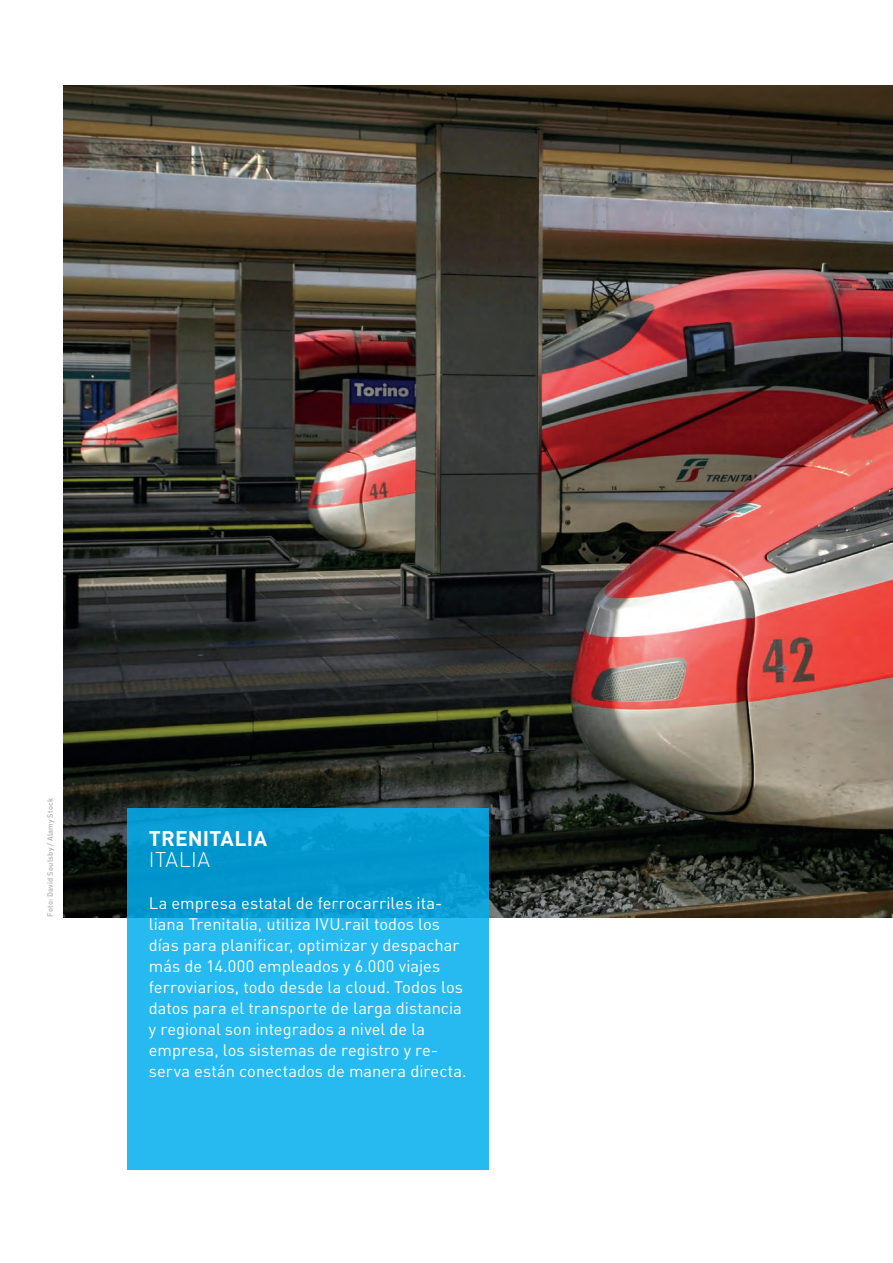
<style>
.page{position:relative;width:893px;height:1263px;background:#fff}
.page>*{position:absolute;margin:0;border:0;box-sizing:border-box;transform-origin:0 0}
.Überschrift_1_Box__f{font:700 21px "DIN Pro";letter-spacing:.01em;color:#fff}
.Überschrift_2_Box__d{font:300 21px "DIN Pro";letter-spacing:.02em;color:#fff}
.Fließtext_Box{font:16.5px/21px "DIN Pro";color:#fff}
.DE_BU_7_5pt{font:500 7.5px "DIN Pro";letter-spacing:.025em;color:#a9acaf}
</style>
<div class="page">
<img style="left:64px;top:85px;width:829px;height:833px">
<svg style="left:128px;top:808px;width:361px;height:361px;background:#1cafe6"></svg>
<p class="DE_BU_7_5pt" style="left:44px;top:917px;width:120px;rotate:-90deg">Foto: David Soulsby / Alamy Stock</p>
<p class="Überschrift_1_Box__f" style="left:149px;top:821px;width:120px">TRENITALIA</p>
<p class="Überschrift_2_Box__d" style="left:149px;top:845px;width:63px">ITALIA</p>
<p class="Fließtext_Box" style="left:149px;top:891px;width:319px">La empresa estatal de ferrocarriles ita&shy;liana Trenitalia, utiliza IVU.rail todos los días para planificar, optimizar y despachar más de 14.000 empleados y 6.000 viajes ferroviarios, todo desde la cloud. Todos los datos para el transporte de larga distancia y regional son integrados a nivel de la empresa, los sistemas de registro y re&shy;serva están conectados de manera directa.</p>
</div>
